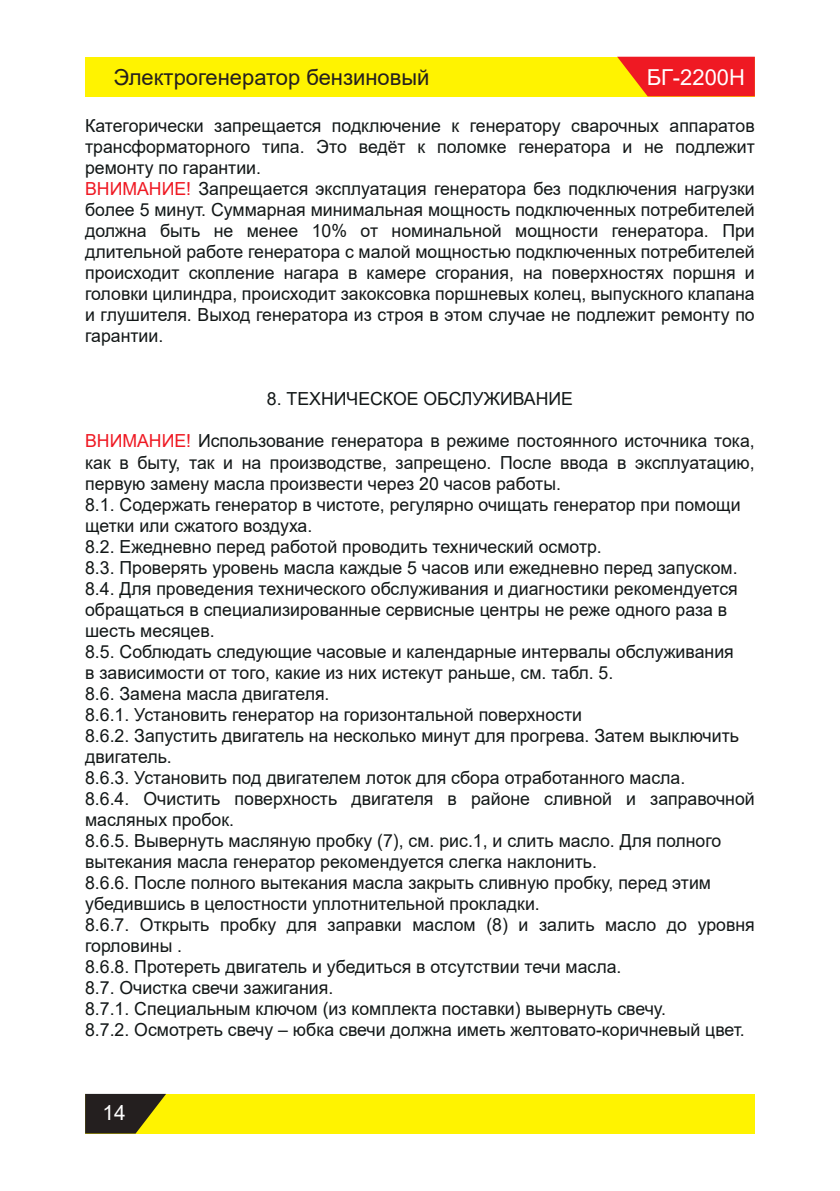
<style>
.page{position:relative;width:840px;height:1191px;background:#fff}
.page>*{position:absolute;margin:0;border:0;box-sizing:border-box;transform-origin:0 0}
.t1{font:22px "Arial";color:#241f1f}
.t2{font:22px "Arial";color:#fff}
.t3{font:20.8px "Arial";color:#fff}
.t4{font:18px/21px "Arial";color:#121717}
.s1{color:#ef1923}
</style>
<div class="page">
<div style="left:85px;top:57px;width:669px;height:39px;background:#fff300"></div>
<svg style="left:617px;top:57px;width:137px;height:39px;background:#f0311f"></svg>
<div style="left:85px;top:1093px;width:669px;height:40px;background:#fff300"></div>
<svg style="left:85px;top:1093px;width:81px;height:40px"></svg>
<p class="t1" style="left:114px;top:62px;width:317px">Электрогенератор бензиновый</p>
<p class="t2" style="left:646px;top:62px;width:100px">БГ-2200Н</p>
<p class="t4" style="left:85px;top:115px;width:670px">Категорически запрещается подключение к генератору сварочных аппаратов трансформаторного типа. Это ведёт к поломке генератора и не подлежит ремонту по гарантии.<br><span class="s1">ВНИМАНИЕ!</span> Запрещается эксплуатация генератора без подключения нагрузки более 5 минут. Суммарная минимальная мощность подключенных потребителей должна быть не менее 10% от номинальной мощности генератора. При длительной работе генератора с малой мощностью подключенных потребителей происходит скопление нагара в камере сгорания, на поверхностях поршня и головки цилиндра, происходит закоксовка поршневых колец, выпускного клапана и глушителя. Выход генератора из строя в этом случае не подлежит ремонту по гарантии.</p>
<p class="t4" style="left:267px;top:388px;width:307px">8. ТЕХНИЧЕСКОЕ ОБСЛУЖИВАНИЕ</p>
<p class="t4" style="left:85px;top:430px;width:670px"><span class="s1">ВНИМАНИЕ!</span> Использование генератора в режиме постоянного источника тока, как в быту, так и на производстве, запрещено. После ввода в эксплуатацию, первую замену масла произвести через 20 часов работы.<br>8.1. Содержать генератор в чистоте, регулярно очищать генератор при помощи щетки или сжатого воздуха.<br>8.2. Ежедневно перед работой проводить технический осмотр.<br>8.3. Проверять уровень масла каждые 5 часов или ежедневно перед запуском.<br>8.4. Для проведения технического обслуживания и диагностики рекомендуется обращаться в специализированные сервисные центры не реже одного раза в шесть месяцев.<br>8.5. Соблюдать следующие часовые и календарные интервалы обслуживания<br>в зависимости от того, какие из них истекут раньше, см. табл. 5.<br>8.6. Замена масла двигателя.<br>8.6.1. Установить генератор на горизонтальной поверхности<br>8.6.2. Запустить двигатель на несколько минут для прогрева. Затем выключить двигатель.<br>8.6.3. Установить под двигателем лоток для сбора отработанного масла.<br>8.6.4. Очистить поверхность двигателя в районе сливной и заправочной масляных пробок.<br>8.6.5. Вывернуть масляную пробку (7), см. рис.1, и слить масло. Для полного вытекания масла генератор рекомендуется слегка наклонить.<br>8.6.6. После полного вытекания масла закрыть сливную пробку, перед этим убедившись в целостности уплотнительной прокладки.<br>8.6.7. Открыть пробку для заправки маслом (8) и залить масло до уровня горловины .<br>8.6.8. Протереть двигатель и убедиться в отсутствии течи масла.<br>8.7. Очистка свечи зажигания.<br>8.7.1. Специальным ключом (из комплекта поставки) вывернуть свечу.<br>8.7.2. Осмотреть свечу – юбка свечи должна иметь желтовато-коричневый цвет.</p>
<p class="t3" style="left:102px;top:1098px;width:25px">14</p>
</div>
